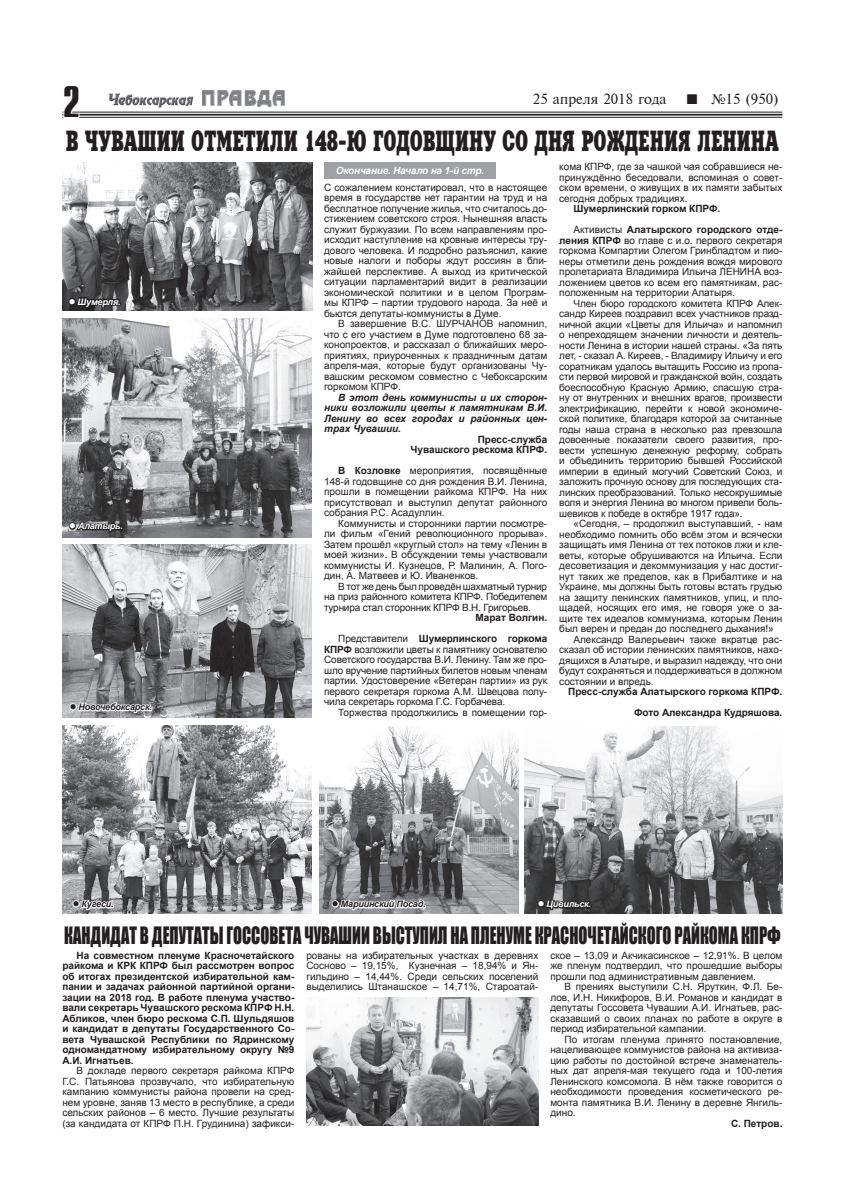
<style>
.page{position:relative;width:842px;height:1191px;background:#fff}
.page>*{position:absolute;margin:0;border:0;box-sizing:border-box;transform-origin:0 0}
.t1{font:700 36px "Compact";color:#231f20}
.t2{font:700 29px "Xenia";color:#231f20;scale:.63 1}
.t3{font:22px "Impact";color:#231f20;scale:.75 1}
.t4{font:14px "Newton C";color:#231f20}
.t5{font:10px/10.5px "Arial";color:#231f20;text-align:justify}
.t6{font:700 10px/10.5px "Arial";color:#231f20;text-align:right}
.t7{font:italic 700 10px/10.5px "Arial";color:#231f20;text-align:justify}
.t8{font:italic 700 10px "Arial";letter-spacing:-.02em;color:#fff}
.t9{font:italic 700 9px "Arial";letter-spacing:-.02em;color:#231f20}
.t10{font:italic 700 9px "Arial";letter-spacing:-.02em;color:#fff}
.s1{font-family:"Times NR Cyr"}
.s2{font-weight:700}
.s3{font-weight:400}
</style>
<div class="page">
<hr style="left:62px;top:112px;width:720px;height:1px;background:#231f20">
<hr style="left:62px;top:114px;width:720px;height:2px;background:#231f20">
<hr style="left:62px;top:117px;width:720px;height:1px;background:#231f20">
<svg style="left:62px;top:111px;width:19px;height:7px"></svg>
<img style="left:108px;top:90px;width:177px;height:18px">
<div style="left:325px;top:163px;width:171px;height:16px;background:#a0a1a5"></div>
<img style="left:307px;top:997px;width:232px;height:129px">
<img style="left:62px;top:163px;width:250px;height:148px">
<img style="left:62px;top:319px;width:250px;height:218px">
<img style="left:62px;top:545px;width:250px;height:173px">
<img style="left:62px;top:725px;width:250px;height:188px">
<img style="left:320px;top:726px;width:198px;height:187px">
<img style="left:525px;top:726px;width:257px;height:187px">
<svg style="left:67px;top:289px;width:54px;height:22px"></svg>
<svg style="left:67px;top:518px;width:56px;height:15px"></svg>
<svg style="left:68px;top:701px;width:85px;height:13px"></svg>
<svg style="left:71px;top:899px;width:43px;height:15px"></svg>
<svg style="left:330px;top:884px;width:96px;height:29px"></svg>
<svg style="left:536px;top:899px;width:56px;height:12px"></svg>
<h1 class="t1" style="left:62px;top:79px;width:20px">2</h1>
<h3 class="t4" style="left:533px;top:91px;width:135px">25 апреля 2018 года</h3>
<h3 class="t4" style="left:712px;top:91px;width:69px"><span class="s1">¹</span>15 (950)</h3>
<h2 class="t2" style="left:66px;top:124px;width:1133px">В ЧУВАШИИ ОТМЕТИЛИ 148-Ю ГОДОВЩИНУ СО ДНЯ РОЖДЕНИЯ ЛЕНИНА</h2>
<p class="t10" style="left:69px;top:295px;width:53px">● Шумерля.</p>
<p class="t10" style="left:69px;top:520px;width:55px">● Алатырь.</p>
<p class="t9" style="left:70px;top:701px;width:84px">● Новочебоксарск.</p>
<p class="t8" style="left:336px;top:164px;width:150px">Окончание. Начало на 1-й стр.</p>
<p class="t5" style="left:324px;top:182px;width:225px">С сожалением констатировал, что в настоящее время в государстве нет гарантии на труд и на бесплатное получение жилья, что считалось до&shy;стижением советского строя. Нынешняя власть служит буржуазии. По всем направлениям про&shy;исходит наступление на кровные интересы тру&shy;дового человека. И подробно разъяснил, какие новые налоги и поборы ждут россиян в бли&shy;жайшей перспективе. А выход из критической ситуации парламентарий видит в реализации экономической политики и в целом Програм&shy;мы КПРФ – партии трудового народа. За неё и бьются депутаты-коммунисты в Думе.</p>
<p class="t5" style="left:324px;top:318px;width:225px;text-indent:14px">В завершение В.С. ШУРЧАНОВ напомнил, что с его участием в Думе подготовлено 68 за&shy;конопроектов, и рассказал о ближайших меро&shy;приятиях, приуроченных к праздничным датам апреля-мая, которые будут организованы Чу&shy;вашским рескомом совместно с Чебоксарским горкомом КПРФ.</p>
<p class="t7" style="left:324px;top:392px;width:225px;text-indent:14px">В этот день коммунисты и их сторон&shy;ники возложили цветы к памятникам В.И.<br>Ленину во всех городах и районных цен&shy;трах Чувашии.</p>
<p class="t6" style="left:411px;top:434px;width:138px">Пресс-служба<br>Чувашского рескома КПРФ.</p>
<p class="t5" style="left:324px;top:465px;width:225px;text-indent:14px"><span class="s2">В Козловке</span> мероприятия, посвящённые 148-й годовщине со дня рождения В.И. Ленина, прошли в помещении райкома КПРФ. На них присутствовал и выступил депутат районного собрания Р.С. Асадуллин.</p>
<p class="t5" style="left:324px;top:518px;width:225px;text-indent:14px">Коммунисты и сторонники партии посмотре&shy;ли фильм «Гений революционного прорыва».<br>Затем прошёл «круглый стол» на тему «Ленин в моей жизни». В обсуждении темы участвовали коммунисты И. Кузнецов, Р. Малинин, А. Пого&shy;дин, А. Матвеев и Ю. Иваненков.</p>
<p class="t5" style="left:324px;top:581px;width:225px;text-indent:14px">В тот же день был проведён шахматный турнир на приз районного комитета КПРФ. Победителем турнира стал сторонник КПРФ В.Н. Григорьев.</p>
<p class="t6" style="left:338px;top:607px;width:210px;line-height:21px">Марат Волгин.<br><span class="s3">Представители</span> Шумерлинского горкома</p>
<p class="t5" style="left:324px;top:644px;width:225px"><span class="s2">КПРФ</span> возложили цветы к памятнику основателю Советского государства В.И. Ленину. Там же про&shy;шло вручение партийных билетов новым членам партии. Удостоверение «Ветеран партии» из рук первого секретаря горкома А.М. Швецова полу&shy;чила секретарь горкома Г.С. Горбачева.</p>
<p class="t5" style="left:338px;top:707px;width:210px">Торжества продолжились в помещении гор-</p>
<p class="t5" style="left:559px;top:161px;width:225px">кома КПРФ, где за чашкой чая собравшиеся не&shy;принуждённо беседовали, вспоминая о совет&shy;ском времени, о живущих в их памяти забытых сегодня добрых традициях.</p>
<p class="t6" style="left:573px;top:198px;width:210px;line-height:21px;text-align:left">Шумерлинский горком КПРФ.<br><span class="s3">Активисты</span> Алатырского городского отде-</p>
<p class="t5" style="left:559px;top:235px;width:225px"><span class="s2">ления КПРФ</span> во главе с и.о. первого секретаря горкома Компартии Олегом Гринбладтом и пио&shy;неры отметили день рождения вождя мирового пролетариата Владимира Ильича ЛЕНИНА воз&shy;ложением цветов ко всем его памятникам, рас&shy;положенным на территории Алатыря.</p>
<p class="t5" style="left:559px;top:298px;width:225px;text-indent:14px">Член бюро городского комитета КПРФ Алек&shy;сандр Киреев поздравил всех участников празд&shy;ничной акции «Цветы для Ильича» и напомнил о непреходящем значении личности и деятель&shy;ности Ленина в истории нашей страны. «За пять лет, - сказал А. Киреев, - Владимиру Ильичу и его соратникам удалось вытащить Россию из пропа&shy;сти первой мировой и гражданской войн, создать боеспособную Красную Армию, спасшую стра&shy;ну от внутренних и внешних врагов, произвести электрификацию, перейти к новой экономиче&shy;ской политике, благодаря которой за считанные годы наша страна в несколько раз превзошла довоенные показатели своего развития, про&shy;вести успешную денежную реформу, собрать и объединить территорию бывшей Российской империи в единый могучий Советский Союз, и заложить прочную основу для последующих ста&shy;линских преобразований. Только несокрушимые воля и энергия Ленина во многом привели боль&shy;шевиков к победе в октябре 1917 года».</p>
<p class="t5" style="left:573px;top:518px;width:210px">«Сегодня, – продолжил выступавший, - нам</p>
<p class="t5" style="left:559px;top:529px;width:225px">необходимо помнить обо всём этом и всячески</p>
<p class="t5" style="left:559px;top:539px;width:225px">защищать имя Ленина от тех потоков лжи и кле-</p>
<p class="t5" style="left:559px;top:550px;width:225px">веты, которые обрушиваются на Ильича. Если</p>
<p class="t5" style="left:559px;top:560px;width:225px">десоветизация и декоммунизация у нас достиг-</p>
<p class="t5" style="left:559px;top:571px;width:225px">нут таких же пределов, как в Прибалтике и на</p>
<p class="t5" style="left:559px;top:581px;width:225px">Украине, мы должны быть готовы встать грудью</p>
<p class="t5" style="left:559px;top:592px;width:225px">на защиту ленинских памятников, улиц, и пло-</p>
<p class="t5" style="left:559px;top:602px;width:225px">щадей, носящих его имя, не говоря уже о за-</p>
<p class="t5" style="left:559px;top:613px;width:225px">щите тех идеалов коммунизма, которым Ленин</p>
<p class="t5" style="left:559px;top:623px;width:216px">был верен и предан до последнего дыхания!»</p>
<p class="t5" style="left:573px;top:634px;width:210px">Александр Валерьевич также вкратце рас-</p>
<p class="t5" style="left:559px;top:644px;width:225px">сказал об истории ленинских памятников, нахо-</p>
<p class="t5" style="left:559px;top:655px;width:225px">дящихся в Алатыре, и выразил надежду, что они</p>
<p class="t5" style="left:559px;top:665px;width:225px">будут сохраняться и поддерживаться в должном</p>
<p class="t5" style="left:559px;top:676px;width:96px">состоянии и впредь.</p>
<p class="t6" style="left:568px;top:681px;width:216px;line-height:21px">Пресс-служба Алатырского горкома КПРФ.<br>Фото Александра Кудряшова.</p>
<p class="t9" style="left:73px;top:898px;width:42px">● Кугеси.</p>
<p class="t9" style="left:332px;top:898px;width:95px">● Мариинский Посад.</p>
<p class="t10" style="left:538px;top:898px;width:55px">● Цивильск.</p>
<h3 class="t3" style="left:64px;top:918px;width:956px">КАНДИДАТ В ДЕПУТАТЫ ГОССОВЕТА ЧУВАШИИ ВЫСТУПИЛ НА ПЛЕНУМЕ КРАСНОЧЕТАЙСКОГО РАЙКОМА КПРФ</h3>
<p class="t6" style="left:62px;top:950px;width:233px;text-align:left;text-indent:14px">На совместном пленуме Красночетайского райкома и КРК</p>
<p class="t6" style="left:62px;top:960px;width:234px;text-align:justify;text-indent:77px">КПРФ был рассмотрен вопрос об итогах президентской избирательной кам&shy;пании и задачах районной партийной органи&shy;зации на 2018 год. В работе пленума участво&shy;вали секретарь Чувашского рескома КПРФ Н.Н.<br>Абликов, член бюро рескома С.П. Шульдяшов и кандидат в депутаты Государственного Со&shy;вета Чувашской Республики по Ядринскому одномандатному избирательному округу №9<br>А.И. Игнатьев.</p>
<p class="t5" style="left:62px;top:1065px;width:234px;text-indent:14px">В докладе первого секретаря райкома КПРФ Г.С. Патьянова прозвучало, что избирательную кампанию коммунисты района провели на сред&shy;нем уровне, заняв 13 место в республике, а среди сельских районов – 6 место. Лучшие результаты (за кандидата от КПРФ П.Н. Грудинина) зафикси-</p>
<p class="t5" style="left:306px;top:950px;width:233px">рованы на избирательных участках в деревнях Сосново – 19,15%, Кузнечная – 18,94% и Ян&shy;гильдино – 14,44%. Среди сельских поселений выделились Штанашское – 14,71%, Староатай-</p>
<p class="t5" style="left:550px;top:950px;width:234px">ское – 13,09 и Акчикасинское – 12,91%. В целом же пленум подтвердил, что прошедшие выборы прошли под административным давлением.</p>
<p class="t5" style="left:550px;top:981px;width:233px;text-indent:14px">В прениях выступили С.Н. Яруткин, Ф.Л. Бе&shy;лов, И.Н. Никифоров, В.И. Романов и кандидат в депутаты Госсовета Чувашии А.И. Игнатьев, рас&shy;сказавший о своих планах по работе в округе в период избирательной кампании.</p>
<p class="t5" style="left:550px;top:1034px;width:234px;text-indent:14px">По итогам пленума принято постановление, нацеливающее коммунистов района на активиза&shy;цию работы по достойной встрече знаменатель&shy;ных дат апреля-мая текущего года и 100-летия Ленинского комсомола. В нём также говорится о необходимости проведения косметического ре&shy;монта памятника В.И. Ленину в деревне Янгиль&shy;дино.</p>
<p class="t6" style="left:731px;top:1118px;width:53px">С. Петров.</p>
</div>
